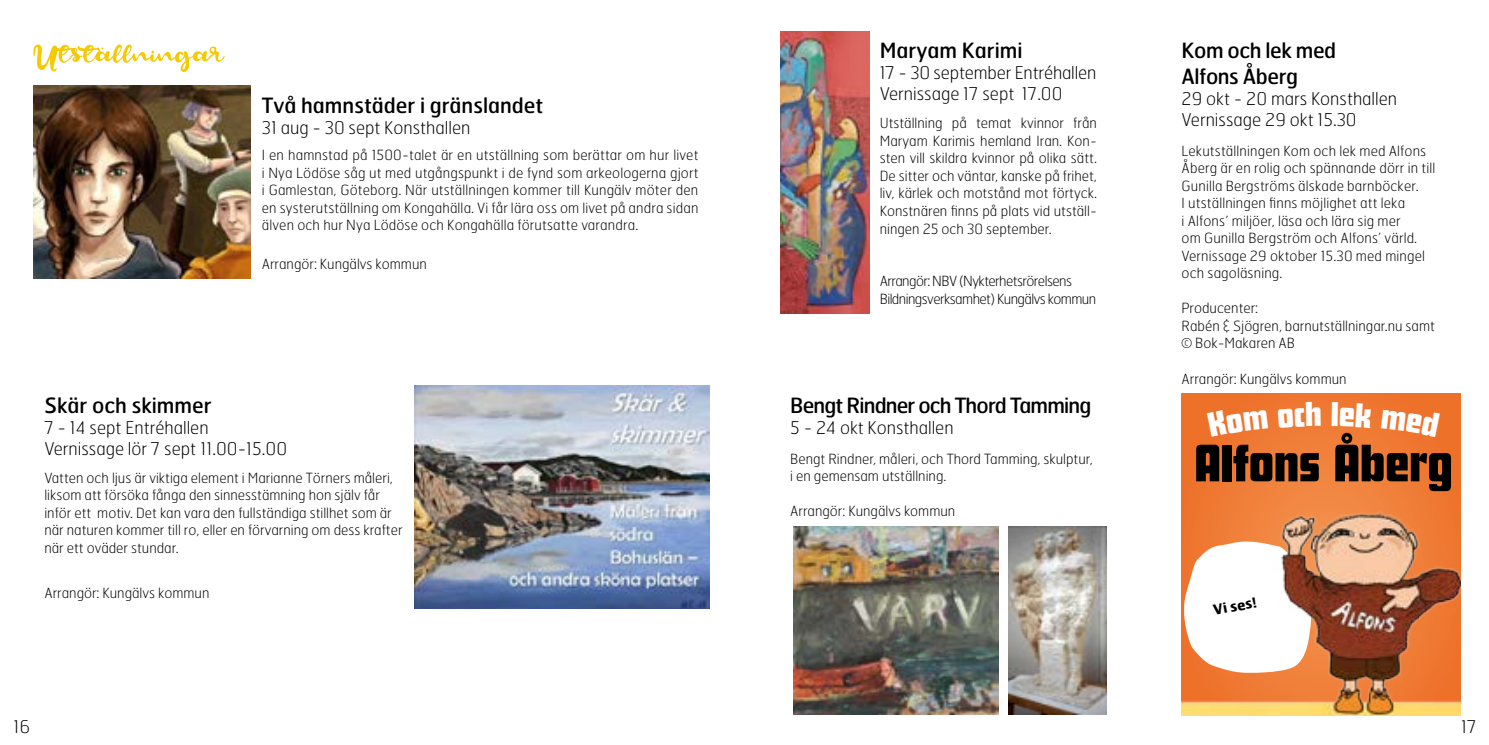
<style>
.page{position:relative;width:1489px;height:745px;background:#fff}
.page>*{position:absolute;margin:0;border:0;box-sizing:border-box;transform-origin:0 0}
.t1{font:61.25px "Beautify Script";color:#f5ca00}
.t2{font:51.8px "Futura Display BQ";letter-spacing:-.01em;color:#000}
.t3{font:21px "Hermes";color:#000}
.t4{font:21px "Hermes";letter-spacing:-.04em;color:#000}
.t5{font:21px/25.2px "Hermes";letter-spacing:-.02em;color:#000}
.t6{font:100 17.5px/21px "Hermes";color:#000}
.t7{font:100 14px/17.5px "Hermes";color:#000}
.t8{font:100 14px/17.5px "Hermes";letter-spacing:-.04em;color:#000}
.t9{font:700 14px "Hermes";color:#000}
</style>
<div class="page">
<img style="left:33px;top:85px;width:218px;height:193px">
<img style="left:1008px;top:526px;width:98px;height:188px">
<img style="left:793px;top:526px;width:205px;height:188px">
<img style="left:1181px;top:393px;width:279px;height:321px">
<img style="left:414px;top:385px;width:295px;height:223px">
<img style="left:780px;top:31px;width:89px;height:282px">
<div style="left:1207px;top:409px;width:60px;height:28px;background:#ee732d"></div>
<svg style="left:1277px;top:401px;width:43px;height:26px"></svg>
<svg style="left:1331px;top:401px;width:40px;height:26px"></svg>
<div style="left:1380px;top:410px;width:59px;height:27px;background:#ee742d"></div>
<h1 class="t1" style="left:33px;top:28px;width:192px">Utställningar</h1>
<h3 class="t3" style="left:262px;top:91px;width:283px">Två hamnstäder i gränslandet</h3>
<p class="t6" style="left:262px;top:116px;width:210px">31 aug - 30 sept Konsthallen</p>
<p class="t7" style="left:262px;top:146px;width:438px;text-align:justify">I en hamnstad på 1500-talet är en utställning som berättar om hur livet i Nya Lödöse såg ut med utgångspunkt i de fynd som arkeologerna gjort i Gamlestan, Göteborg. När utställningen kommer till Kungälv möter den en systerutställning om Kongahälla. Vi får lära oss om livet på andra sidan älven och hur Nya Lödöse och Kongahälla förutsatte varandra.</p>
<p class="t7" style="left:262px;top:254px;width:166px">Arrangör: Kungälvs kommun</p>
<h3 class="t3" style="left:44px;top:391px;width:169px">Skär och skimmer</h3>
<p class="t6" style="left:44px;top:416px;width:244px">7 - 14 sept Entréhallen<br>Vernissage lör 7 sept 11.00-15.00</p>
<p class="t7" style="left:44px;top:468px;width:359px">Vatten och ljus är viktiga element i Marianne Törners måleri, liksom att försöka fånga den sinnesstämning hon själv får inför ett motiv. Det kan vara den fullständiga stillhet som är när naturen kommer till ro, eller en förvarning om dess krafter när ett oväder stundar.</p>
<p class="t7" style="left:44px;top:583px;width:166px">Arrangör: Kungälvs kommun</p>
<h3 class="t3" style="left:879px;top:37px;width:144px">Maryam Karimi</h3>
<p class="t6" style="left:879px;top:62px;width:218px">17 - 30 september Entréhallen<br>Vernissage 17 sept 17.00</p>
<p class="t7" style="left:879px;top:114px;width:219px;text-align:justify">Utställning på temat kvinnor från Maryam Karimis hemland Iran. Kon&shy;sten vill skildra kvinnor på olika sätt.<br>De sitter och väntar, kanske på frihet, liv, kärlek och motstånd mot förtyck.<br>Konstnären finns på plats vid utställ&shy;ningen 25 och 30 september.</p>
<p class="t8" style="left:879px;top:272px;width:218px">Arrangör: NBV (Nykterhetsrörelsens<br>Bildningsverksamhet) Kungälvs kommun</p>
<h3 class="t4" style="left:790px;top:391px;width:302px">Bengt Rindner och Thord Tamming</h3>
<p class="t6" style="left:790px;top:416px;width:165px">5 - 24 okt Konsthallen</p>
<p class="t7" style="left:790px;top:449px;width:304px">Bengt Rindner, måleri, och Thord Tamming, skulptur, i en gemensam utställning.</p>
<p class="t7" style="left:790px;top:502px;width:166px">Arrangör: Kungälvs kommun</p>
<h3 class="t5" style="left:1181px;top:37px;width:156px">Kom och lek med<br>Alfons Åberg</h3>
<p class="t6" style="left:1181px;top:87px;width:217px">29 okt - 20 mars Konsthallen<br>Vernissage 29 okt 15.30</p>
<p class="t7" style="left:1181px;top:141px;width:255px">Lekutställningen Kom och lek med Alfons Åberg är en rolig och spännande dörr in till Gunilla Bergströms älskade barnböcker.<br>I utställningen finns möjlighet att leka<br>i Alfons’ miljöer, läsa och lära sig mer<br>om Gunilla Bergström och Alfons’ värld.<br>Vernissage 29 oktober 15.30 med mingel och sagoläsning.</p>
<p class="t7" style="left:1181px;top:299px;width:255px">Producenter:<br>Rabén &amp; Sjögren, barnutställningar.nu samt © Bok-Makaren AB</p>
<p class="t7" style="left:1181px;top:369px;width:166px">Arrangör: Kungälvs kommun</p>
<h2 class="t2" style="left:1194px;top:432px;width:260px">Alfons Åberg</h2>
<p class="t9" style="left:1211px;top:600px;width:45px;rotate:-11deg">Vi ses!</p>
<p class="t6" style="left:14px;top:715px;width:18px">16</p>
<p class="t6" style="left:1460px;top:715px;width:17px">17</p>
</div>
